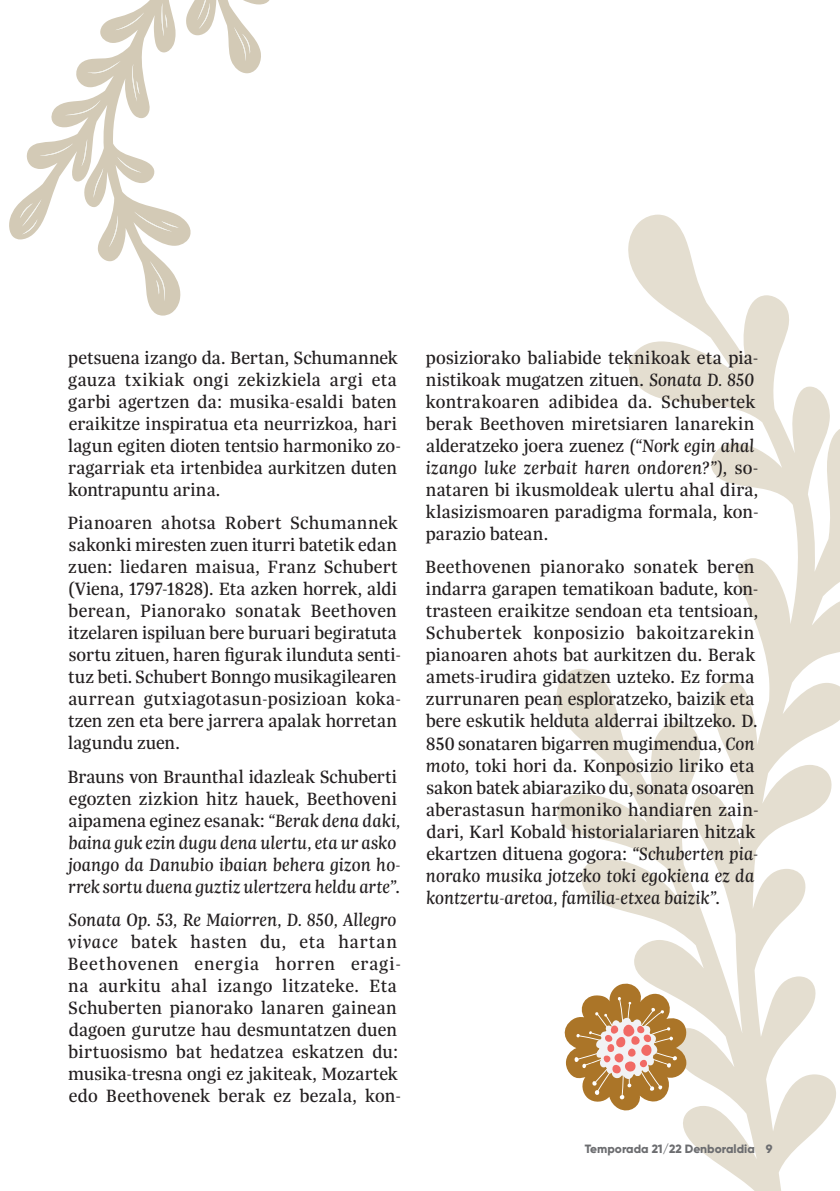
<style>
.page{position:relative;width:840px;height:1191px;background:#fff}
.page>*{position:absolute;margin:0;border:0;box-sizing:border-box;transform-origin:0 0}
.t1{font:19px/22px "Trola";letter-spacing:.01em;color:#231f20}
.t2{font:italic 19px/22px "Trola";color:#231f20}
.t3{font:800 12px "Gilroy";color:#6c6d70}
.s1{font-style:normal}
.s2{font-style:italic}
</style>
<div class="page">
<svg style="left:556px;top:215px;width:283px;height:976px"></svg>
<svg style="left:9px;top:0;width:260px;height:315px"></svg>
<svg style="left:65px;top:100px;width:36px;height:15px"></svg>
<svg style="left:39px;top:143px;width:34px;height:13px"></svg>
<svg style="left:81px;top:139px;width:6px;height:27px"></svg>
<svg style="left:109px;top:215px;width:9px;height:32px"></svg>
<svg style="left:134px;top:211px;width:45px;height:21px"></svg>
<svg style="left:150px;top:261px;width:15px;height:41px"></svg>
<svg style="left:117px;top:157px;width:24px;height:15px"></svg>
<svg style="left:93px;top:168px;width:10px;height:30px"></svg>
<svg style="left:87px;top:61px;width:34px;height:12px"></svg>
<svg style="left:132px;top:64px;width:7px;height:38px"></svg>
<svg style="left:20px;top:199px;width:22px;height:35px"></svg>
<svg style="left:115px;top:12px;width:29px;height:18px"></svg>
<svg style="left:161px;top:3px;width:6px;height:34px"></svg>
<svg style="left:197px;top:0;width:13px;height:29px"></svg>
<svg style="left:234px;top:27px;width:16px;height:34px"></svg>
<svg style="left:560px;top:980px;width:127px;height:134px"></svg>
<p class="t1" style="left:68px;top:346px;width:334px">petsuena izango da. Bertan, Schumannek gauza txikiak ongi zekizkiela argi eta garbi agertzen da: musika-esaldi baten eraikitze inspiratua eta neurrizkoa, hari lagun egiten dioten tentsio harmoniko zo&shy;ragarriak eta irtenbidea aurkitzen duten kontrapuntu arina.</p>
<p class="t1" style="left:67px;top:511px;width:335px">Pianoaren ahotsa Robert Schumannek sakonki miresten zuen iturri batetik edan zuen: liedaren maisua, Franz Schubert (Viena, 1797-1828). Eta azken horrek, aldi berean, Pianorako sonatak Beethoven itzelaren ispiluan bere buruari begiratuta sortu zituen, haren figurak ilunduta senti&shy;tuz beti. Schubert Bonngo musikagilearen aurrean gutxiagotasun-posizioan koka&shy;tzen zen eta bere jarrera apalak horretan lagundu zuen.</p>
<p class="t2" style="left:67px;top:765px;width:334px"><span class="s1">Brauns von Braunthal idazleak Schuberti egozten zizkion hitz hauek, Beethoveni aipamena eginez esanak:</span> “Berak dena daki, baina guk ezin dugu dena ulertu, eta ur asko joango da Danubio ibaian behera gizon ho&shy;rrek sortu duena guztiz ulertzera heldu arte”<span class="s1">.</span></p>
<p class="t1" style="left:67px;top:908px;width:335px"><span class="s2">Sonata Op. 53, Re Maiorren, D. 850, Allegro vivace</span> batek hasten du, eta hartan Beethovenen energia horren eragi&shy;na aurkitu ahal izango litzateke. Eta Schuberten pianorako lanaren gainean dagoen gurutze hau desmuntatzen duen birtuosismo bat hedatzea eskatzen du: musika-tresna ongi ez jakiteak, Mozartek edo Beethovenek berak ez bezala, kon-</p>
<p class="t1" style="left:425px;top:346px;width:334px">posiziorako baliabide teknikoak eta pia&shy;nistikoak mugatzen zituen. <span class="s2">Sonata D. 850 </span>kontrakoaren adibidea da. Schubertek berak Beethoven miretsiaren lanarekin alderatzeko joera zuenez <span class="s2">(“Nork egin ahal izango luke zerbait haren ondoren?”)</span>, so&shy;nataren bi ikusmoldeak ulertu ahal dira, klasizismoaren paradigma formala, kon&shy;parazio batean.</p>
<p class="t1" style="left:425px;top:555px;width:335px">Beethovenen pianorako sonatek beren indarra garapen tematikoan badute, kon&shy;trasteen eraikitze sendoan eta tentsioan, Schubertek konposizio bakoitzarekin pianoaren ahots bat aurkitzen du. Berak amets-irudira gidatzen uzteko. Ez forma zurrunaren pean esploratzeko, baizik eta bere eskutik helduta alderrai ibiltzeko. D.<br>850 sonataren bigarren mugimendua, <span class="s2">Con moto</span>, toki hori da. Konposizio liriko eta sakon batek abiaraziko du, sonata osoaren aberastasun harmoniko handiaren zain&shy;dari, Karl Kobald historialariaren hitzak ekartzen dituena gogora: <span class="s2">“Schuberten pia&shy;norako musika jotzeko toki egokiena ez da kontzertu-aretoa, familia-etxea baizik”</span>.</p>
<p class="t3" style="left:584px;top:1141px;width:189px">Temporada 21/22 Denboraldia 9</p>
</div>
